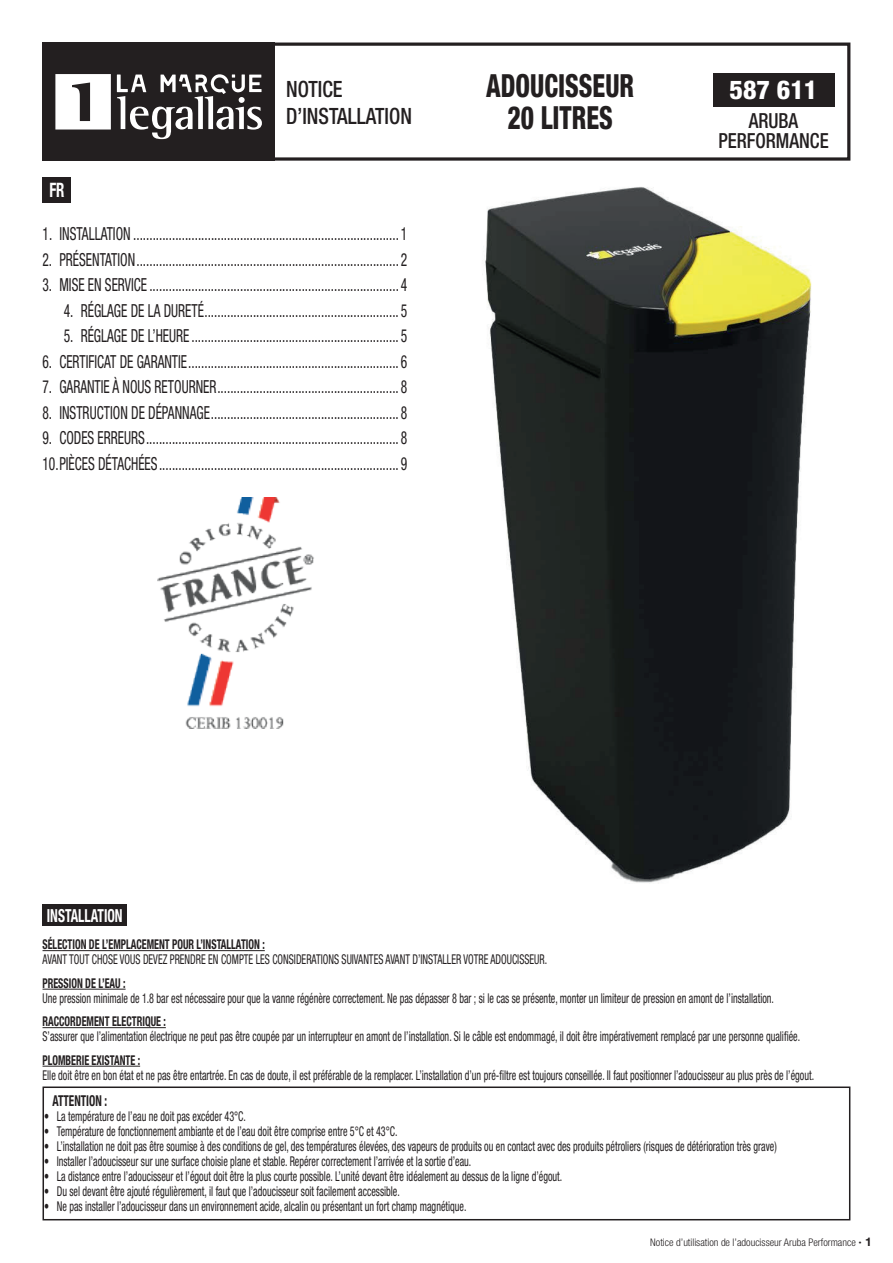
<style>
.page{position:relative;width:893px;height:1263px;background:#fff}
.page>*{position:absolute;margin:0;border:0;box-sizing:border-box;transform-origin:0 0}
.t1{font:800 condensed 31.95px/31.5px "Helvetica Neue LT Std";color:#231f20;text-align:center;scale:.8 1}
.t2{font:800 condensed 25.95px "Helvetica Neue LT Std";color:#fff}
.t3{font:500 condensed 22.5px/27px "Helvetica Neue LT Std";color:#231f20;scale:.9 1}
.t4{font:500 condensed 20.85px/19.5px "Helvetica Neue LT Std";color:#231f20;text-align:center;scale:.9 1}
.t5{font:700 condensed 19.95px "Helvetica Neue LT Std";color:#fff;scale:.75 1}
.t6{font:condensed 18px/25.5px "Helvetica Neue LT Std";color:#231f20;scale:.75 1}
.t7{font:700 condensed 18px "Helvetica Neue LT Std";color:#fff;scale:.75 1}
.t8{font:700 condensed 15px "Helvetica Neue LT Std";color:#231f20;scale:.75 1}
.t9{font:condensed 13.5px "Helvetica Neue LT Std";color:#231f20;scale:.75 1}
.t10{font:700 condensed 13.5px "Helvetica Neue LT Std";color:#231f20;scale:.75 1}
.t11{font:300 condensed 10.5px "Helvetica Neue LT Std";color:#231f20}
.s1{font-weight:700;font-stretch:normal;font-size:12px}
</style>
<div class="page">
<div style="left:43px;top:43px;width:807px;height:118px;border:3px solid #231f20"></div>
<div style="left:43px;top:43px;width:232px;height:118px;background:#231f20"></div>
<div style="left:713px;top:73px;width:121px;height:34px;background:#231f20"></div>
<div style="left:43px;top:178px;width:28px;height:25px;background:#231f20"></div>
<hr style="left:43px;top:950px;width:222px;height:1px;background:#231f20">
<hr style="left:43px;top:989px;width:83px;height:1px;background:#231f20">
<hr style="left:43px;top:1027px;width:123px;height:1px;background:#231f20">
<hr style="left:43px;top:1066px;width:97px;height:1px;background:#231f20">
<div style="left:43px;top:904px;width:84px;height:22px;background:#231f20"></div>
<div style="left:43px;top:1086px;width:807px;height:134px;border:2px solid #231f20"></div>
<svg style="left:117px;top:74px;width:145px;height:65px"></svg>
<svg style="left:55px;top:74px;width:56px;height:56px;background:#dddcdd"></svg>
<img style="left:485px;top:187px;width:327px;height:696px">
<img style="left:157px;top:497px;width:157px;height:231px">
<div style="left:781px;top:178px;width:97px;height:69px;background:#fff"></div>
<h3 class="t5" style="left:49px;top:178px;width:22px">FR</h3>
<h3 class="t3" style="left:286px;top:75px;width:141px">NOTICE<br>D’INSTALLATION</h3>
<h3 class="t6" style="left:43px;top:221px;width:488px">1. INSTALLATION .................................................................................. 1</h3>
<h3 class="t6" style="left:43px;top:247px;width:488px">2. PRÉSENTATION................................................................................. 2</h3>
<h3 class="t6" style="left:42px;top:272px;width:488px">3. MISE EN SERVICE ............................................................................. 4</h3>
<h3 class="t6" style="left:64px;top:298px;width:459px">4. RÉGLAGE DE LA DURETÉ............................................................ 5</h3>
<h3 class="t6" style="left:64px;top:323px;width:459px">5. RÉGLAGE DE L’HEURE ................................................................ 5</h3>
<h3 class="t6" style="left:42px;top:349px;width:488px">6. CERTIFICAT DE GARANTIE................................................................. 6</h3>
<h3 class="t6" style="left:42px;top:374px;width:488px">7. GARANTIE À NOUS RETOURNER........................................................ 8</h3>
<h3 class="t6" style="left:42px;top:400px;width:488px">8. INSTRUCTION DE DÉPANNAGE.......................................................... 8</h3>
<h3 class="t6" style="left:42px;top:425px;width:488px">9. CODES ERREURS.............................................................................. 8<br>10.PIÈCES DÉTACHÉES.......................................................................... 9</h3>
<h1 class="t1" style="left:486px;top:70px;width:186px">ADOUCISSEUR<br>20 LITRES</h1>
<h2 class="t2" style="left:730px;top:74px;width:89px">587 611</h2>
<h3 class="t4" style="left:718px;top:111px;width:124px">ARUBA<br>PERFORMANCE</h3>
<h3 class="t7" style="left:47px;top:904px;width:103px">INSTALLATION</h3>
<p class="t10" style="left:43px;top:936px;width:298px">SÉLECTION DE L’EMPLACEMENT POUR L’INSTALLATION :</p>
<p class="t9" style="left:43px;top:952px;width:674px">AVANT TOUT CHOSE VOUS DEVEZ PRENDRE EN COMPTE LES CONSIDERATIONS SUIVANTES AVANT D’INSTALLER VOTRE ADOUCISSEUR.</p>
<p class="t10" style="left:43px;top:975px;width:112px">PRESSION DE L’EAU :</p>
<p class="t9" style="left:43px;top:990px;width:977px">Une pression minimale de 1.8 bar est nécessaire pour que la vanne régénère correctement. Ne pas dépasser 8 bar ; si le cas se présente, monter un limiteur de pression en amont de l’installation.</p>
<p class="t10" style="left:43px;top:1013px;width:166px">RACCORDEMENT ELECTRIQUE :</p>
<p class="t9" style="left:43px;top:1029px;width:1012px">S’assurer que l’alimentation électrique ne peut pas être coupée par un interrupteur en amont de l’installation. Si le câble est endommagé, il doit être impérativement remplacé par une personne qualifiée.</p>
<p class="t10" style="left:43px;top:1052px;width:132px">PLOMBERIE EXISTANTE :</p>
<p class="t9" style="left:43px;top:1067px;width:1030px">Elle doit être en bon état et ne pas être entartrée. En cas de doute, il est préférable de la remplacer. L’installation d’un pré-filtre est toujours conseillée. Il faut positionner l’adoucisseur au plus près de l’égout.</p>
<p class="t8" style="left:53px;top:1092px;width:74px">ATTENTION :</p>
<p class="t9" style="left:44px;top:1109px;width:271px">• La température de l’eau ne doit pas excéder 43°C.</p>
<p class="t9" style="left:44px;top:1124px;width:473px">• Température de fonctionnement ambiante et de l’eau doit être comprise entre 5°C et 43°C.</p>
<p class="t9" style="left:44px;top:1139px;width:979px">• L’installation ne doit pas être soumise à des conditions de gel, des températures élevées, des vapeurs de produits ou en contact avec des produits pétroliers (risques de détérioration très grave)</p>
<p class="t9" style="left:44px;top:1154px;width:571px">• Installer l’adoucisseur sur une surface choisie plane et stable. Repérer correctement l’arrivée et la sortie d’eau.</p>
<p class="t9" style="left:44px;top:1169px;width:692px">• La distance entre l’adoucisseur et l’égout doit être la plus courte possible. L’unité devant être idéalement au dessus de la ligne d’égout.</p>
<p class="t9" style="left:44px;top:1184px;width:476px">• Du sel devant être ajouté régulièrement, il faut que l’adoucisseur soit facilement accessible.</p>
<p class="t9" style="left:44px;top:1199px;width:565px">• Ne pas installer l’adoucisseur dans un environnement acide, alcalin ou présentant un fort champ magnétique.</p>
<p class="t11" style="left:650px;top:1236px;width:223px">Notice d’utilisation de l’adoucisseur Aruba Performance <span class="s1">· 1</span></p>
</div>
